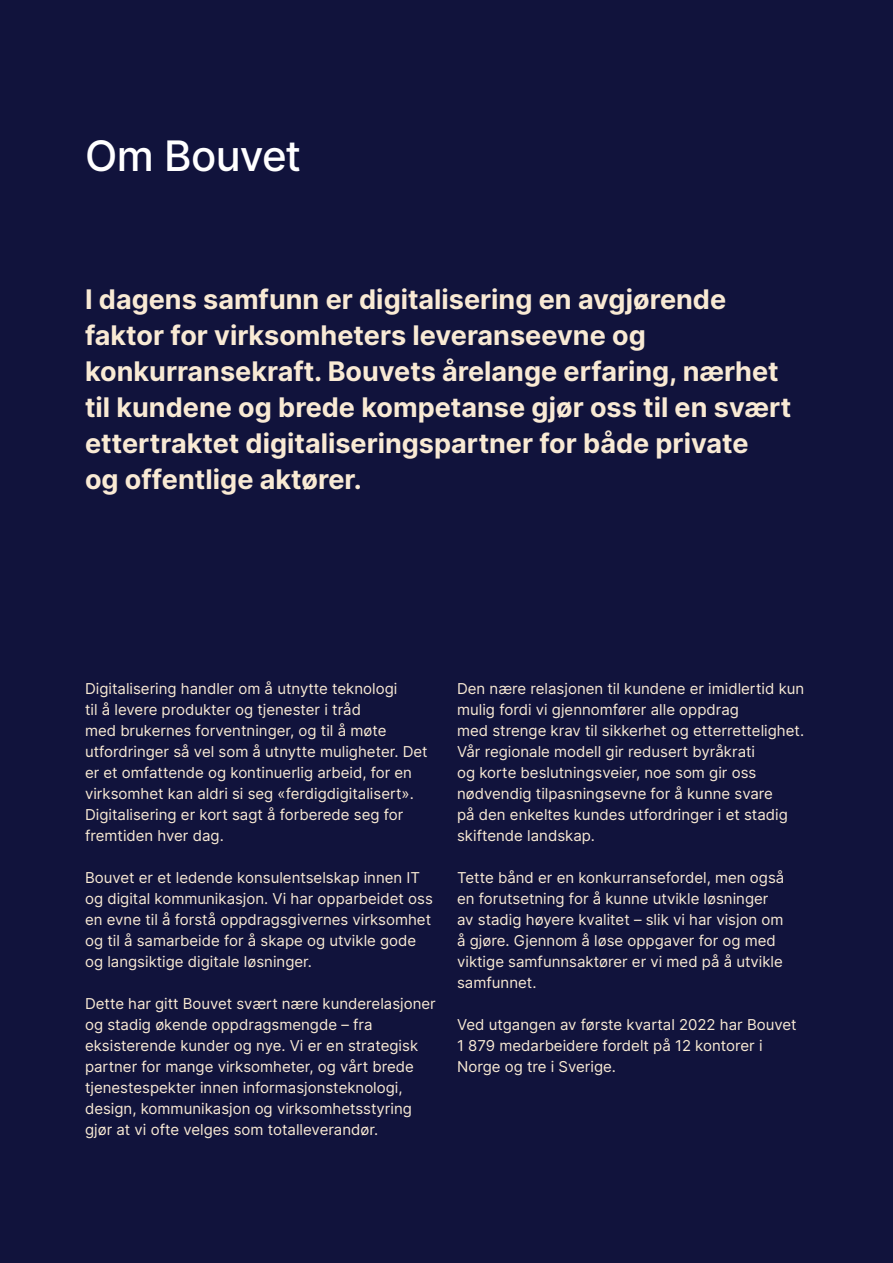
<style>
.page{position:relative;width:893px;height:1263px;background:#11133c}
.page>*{position:absolute;margin:0;border:0;box-sizing:border-box;transform-origin:0 0}
.t1{font:500 42px "Inter";letter-spacing:-.02em;color:#fff}
.t2{font:700 27px/36px "Inter";color:#f9ead4}
.t3{font:15px/21px "Inter";color:#f9ead4}
</style>
<div class="page">
<hr style="left:892px;top:0;width:1px;height:1263px;background:#f9ead4">
<h1 class="t1" style="left:85px;top:125px;width:218px">Om Bouvet</h1>
<p class="t2" style="left:85px;top:281px;width:708px">I dagens samfunn er digitalisering en avgjørende faktor for virksomheters leveranseevne og konkurransekraft. Bouvets årelange erfaring, nærhet til kundene og brede kompetanse gjør oss til en svært ettertraktet digitaliseringspartner for både private<br>og offentlige aktører.</p>
<p class="t3" style="left:85px;top:678px;width:344px">Digitalisering handler om å utnytte teknologi<br>til å levere produkter og tjenester i tråd<br>med brukernes forventninger, og til å møte utfordringer så vel som å utnytte muligheter. Det er et omfattende og kontinuerlig arbeid, for en virksomhet kan aldri si seg «ferdigdigitalisert».<br>Digitalisering er kort sagt å forberede seg for fremtiden hver dag.</p>
<p class="t3" style="left:85px;top:867px;width:349px">Bouvet er et ledende konsulentselskap innen IT og digital kommunikasjon. Vi har opparbeidet oss en evne til å forstå oppdragsgivernes virksomhet og til å samarbeide for å skape og utvikle gode og langsiktige digitale løsninger.</p>
<p class="t3" style="left:85px;top:993px;width:352px">Dette har gitt Bouvet svært nære kunderelasjoner og stadig økende oppdragsmengde – fra eksisterende kunder og nye. Vi er en strategisk partner for mange virksomheter, og vårt brede tjenestespekter innen informasjonsteknologi, design, kommunikasjon og virksomhetsstyring gjør at vi ofte velges som totalleverandør.</p>
<p class="t3" style="left:457px;top:678px;width:349px">Den nære relasjonen til kundene er imidlertid kun mulig fordi vi gjennomfører alle oppdrag<br>med strenge krav til sikkerhet og etterrettelighet.<br>Vår regionale modell gir redusert byråkrati<br>og korte beslutningsveier, noe som gir oss nødvendig tilpasningsevne for å kunne svare<br>på den enkeltes kundes utfordringer i et stadig skiftende landskap.</p>
<p class="t3" style="left:457px;top:867px;width:329px">Tette bånd er en konkurransefordel, men også en forutsetning for å kunne utvikle løsninger av stadig høyere kvalitet – slik vi har visjon om å gjøre. Gjennom å løse oppgaver for og med viktige samfunnsaktører er vi med på å utvikle samfunnet.</p>
<p class="t3" style="left:457px;top:1014px;width:341px">Ved utgangen av første kvartal 2022 har Bouvet<br>1 879 medarbeidere fordelt på 12 kontorer i<br>Norge og tre i Sverige.</p>
</div>
